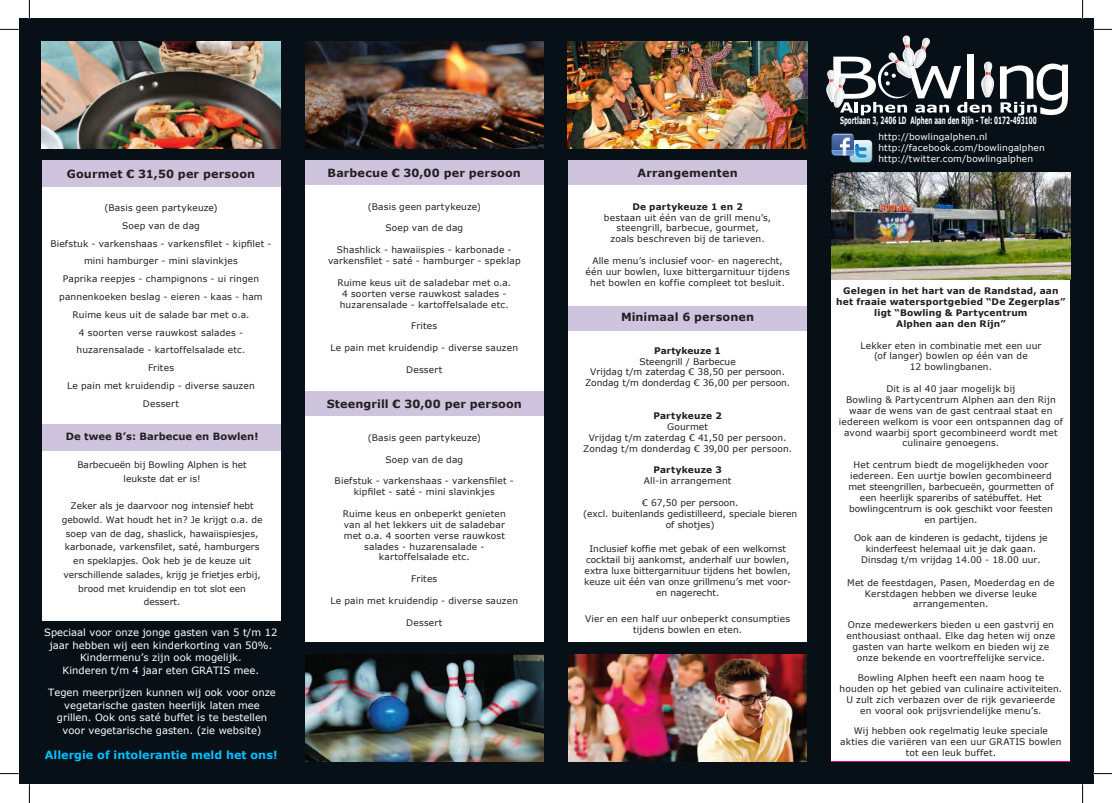
<style>
.page{position:relative;width:1112px;height:803px;background:#fff}
.page>*{position:absolute;margin:0;border:0;box-sizing:border-box;transform-origin:0 0}
.t1{font:700 11.25px "Verdana";letter-spacing:.015em;color:#231f20}
.t2{font:700 11.25px "Verdana";color:#00bfff}
.t3{font:10px/12.5px "Verdana";color:#fff;text-align:center}
.t4{font:700 10px "Verdana";color:#fff;scale:.56 1}
.t5{font:700 10px "Verdana";color:#231f20}
.t6{font:9px/10.9px "Verdana";letter-spacing:.01em;color:#231f20;text-align:center}
.t7{font:700 9px/10.9px "Verdana";letter-spacing:.015em;color:#231f20;text-align:center}
.t8{font:9px/10.9px "Verdana";letter-spacing:.015em;color:#fff}
</style>
<div class="page">
<div style="left:19px;top:19px;width:1073px;height:765px;background:#071017"></div>
<div style="left:568px;top:160px;width:238px;height:482px;background:#fff"></div>
<div style="left:831px;top:279px;width:238px;height:482px;background:#fff"></div>
<svg style="left:826px;top:35px;width:167px;height:80px"></svg>
<svg style="left:1000px;top:64px;width:67px;height:51px"></svg>
<svg style="left:831px;top:133px;width:40px;height:29px"></svg>
<img style="left:305px;top:655px;width:238px;height:106px">
<img style="left:305px;top:42px;width:238px;height:106px">
<div style="left:305px;top:160px;width:238px;height:482px;background:#fff"></div>
<div style="left:305px;top:160px;width:238px;height:25px;background:#cfc4de"></div>
<div style="left:305px;top:391px;width:238px;height:25px;background:#cfc4de"></div>
<img style="left:42px;top:42px;width:238px;height:106px">
<div style="left:42px;top:160px;width:238px;height:461px;background:#fff"></div>
<div style="left:42px;top:160px;width:238px;height:27px;background:#cfc4de"></div>
<div style="left:42px;top:424px;width:238px;height:26px;background:#cfc4de"></div>
<img style="left:568px;top:655px;width:238px;height:106px">
<div style="left:568px;top:160px;width:238px;height:25px;background:#cfc4de"></div>
<div style="left:568px;top:306px;width:238px;height:25px;background:#cfc4de"></div>
<svg style="left:0;top:29px;width:19px;height:1px"></svg>
<svg style="left:1092px;top:29px;width:19px;height:1px"></svg>
<svg style="left:0;top:773px;width:19px;height:1px"></svg>
<svg style="left:1092px;top:773px;width:19px;height:1px"></svg>
<svg style="left:29px;top:0;width:1px;height:19px"></svg>
<svg style="left:29px;top:784px;width:1px;height:19px"></svg>
<svg style="left:1081px;top:0;width:2px;height:19px"></svg>
<svg style="left:1082px;top:784px;width:1px;height:19px"></svg>
<img style="left:567px;top:42px;width:240px;height:107px">
<img style="left:831px;top:172px;width:238px;height:108px">
<p class="t1" style="left:67px;top:166px;width:190px">Gourmet € 31,50 per persoon</p>
<p class="t6" style="left:50px;top:199px;width:223px;line-height:17.8px">(Basis geen partykeuze)<br>Soep van de dag<br>Biefstuk - varkenshaas - varkensfilet - kipfilet - mini hamburger - mini slavinkjes<br>Paprika reepjes - champignons - ui ringen pannenkoeken beslag - eieren - kaas - ham<br>Ruime keus uit de salade bar met o.a.<br>4 soorten verse rauwkost salades - huzarensalade - kartoffelsalade etc.<br>Frites<br>Le pain met kruidendip - diverse sauzen<br>Dessert</p>
<p class="t5" style="left:66px;top:429px;width:194px">De twee B’s: Barbecue en Bowlen!</p>
<p class="t6" style="left:77px;top:457px;width:171px;line-height:13.8px">Barbecueën bij Bowling Alphen is het leukste dat er is!</p>
<p class="t6" style="left:62px;top:499px;width:202px;line-height:13.8px">Zeker als je daarvoor nog intensief hebt gebowld. Wat houdt het in? Je krijgt o.a. de soep van de dag, shaslick, hawaiispiesjes, karbonade, varkensfilet, saté, hamburgers en speklapjes. Ook heb je de keuze uit verschillende salades, krijg je frietjes erbij, brood met kruidendip en tot slot een dessert.</p>
<p class="t3" style="left:44px;top:626px;width:235px">Speciaal voor onze jonge gasten van 5 t/m 12 jaar hebben wij een kinderkorting van 50%.<br>Kindermenu’s zijn ook mogelijk.<br>Kinderen t/m 4 jaar eten GRATIS mee.</p>
<p class="t3" style="left:48px;top:686px;width:229px">Tegen meerprijzen kunnen wij ook voor onze vegetarische gasten heerlijk laten mee grillen. Ook ons saté buffet is te bestellen voor vegetarische gasten. (zie website)</p>
<p class="t2" style="left:45px;top:746px;width:234px">Allergie of intolerantie meld het ons!</p>
<p class="t1" style="left:327px;top:166px;width:195px">Barbecue € 30,00 per persoon</p>
<p class="t6" style="left:367px;top:201px;width:115px">(Basis geen partykeuze)</p>
<p class="t6" style="left:385px;top:222px;width:79px">Soep van de dag</p>
<p class="t6" style="left:328px;top:244px;width:194px">Shashlick - hawaiispies - karbonade - varkensfilet - saté - hamburger - speklap</p>
<p class="t6" style="left:337px;top:277px;width:175px;text-align:left">Ruime keus uit de saladebar met o.a.<br>4 soorten verse rauwkost salades - huzarensalade - kartoffelsalade etc.</p>
<p class="t6" style="left:411px;top:320px;width:28px">Frites</p>
<p class="t6" style="left:330px;top:342px;width:189px">Le pain met kruidendip - diverse sauzen</p>
<p class="t6" style="left:406px;top:364px;width:38px">Dessert</p>
<p class="t1" style="left:326px;top:397px;width:197px">Steengrill € 30,00 per persoon</p>
<p class="t6" style="left:367px;top:432px;width:115px">(Basis geen partykeuze)</p>
<p class="t6" style="left:385px;top:453px;width:79px">Soep van de dag</p>
<p class="t6" style="left:334px;top:475px;width:181px">Biefstuk - varkenshaas - varkensfilet - kipfilet - saté - mini slavinkjes</p>
<p class="t6" style="left:343px;top:508px;width:164px">Ruime keus en onbeperkt genieten van al het lekkers uit de saladebar met o.a. 4 soorten verse rauwkost salades - huzarensalade - kartoffelsalade etc.</p>
<p class="t6" style="left:411px;top:573px;width:28px">Frites</p>
<p class="t6" style="left:330px;top:595px;width:189px">Le pain met kruidendip - diverse sauzen</p>
<p class="t6" style="left:406px;top:617px;width:38px">Dessert</p>
<p class="t1" style="left:637px;top:166px;width:102px">Arrangementen</p>
<p class="t7" style="left:632px;top:201px;width:112px">De partykeuze 1 en 2</p>
<p class="t6" style="left:604px;top:212px;width:169px">bestaan uit één van de grill menu’s, steengrill, barbecue, gourmet, zoals beschreven bij de tarieven.</p>
<p class="t6" style="left:585px;top:255px;width:206px">Alle menu’s inclusief voor- en nagerecht, één uur bowlen, luxe bittergarnituur tijdens het bowlen en koffie compleet tot besluit.</p>
<p class="t1" style="left:621px;top:310px;width:135px">Minimaal 6 personen</p>
<p class="t7" style="left:654px;top:345px;width:68px">Partykeuze 1</p>
<p class="t6" style="left:585px;top:356px;width:207px">Steengrill / Barbecue<br>Vrijdag t/m zaterdag € 38,50 per persoon.<br>Zondag t/m donderdag € 36,00 per persoon.</p>
<p class="t7" style="left:653px;top:410px;width:70px">Partykeuze 2</p>
<p class="t6" style="left:583px;top:421px;width:210px">Gourmet<br>Vrijdag t/m zaterdag € 41,50 per persoon.<br>Zondag t/m donderdag € 39,00 per persoon.</p>
<p class="t7" style="left:653px;top:464px;width:70px">Partykeuze 3</p>
<p class="t6" style="left:643px;top:475px;width:89px">All-in arrangement</p>
<p class="t6" style="left:583px;top:497px;width:216px">€ 67,50 per persoon.<br>(excl. buitenlands gedistilleerd, speciale bieren of shotjes)</p>
<p class="t6" style="left:584px;top:543px;width:209px">Inclusief koffie met gebak of een welkomst cocktail bij aankomst, anderhalf uur bowlen, extra luxe bittergarnituur tijdens het bowlen, keuze uit één van onze grillmenu’s met voor&shy;en nagerecht.</p>
<p class="t6" style="left:585px;top:613px;width:207px">Vier en een half uur onbeperkt consumpties tijdens bowlen en eten.</p>
<p class="t4" style="left:839px;top:114px;width:353px">Sportlaan 3, 2406 LD Alphen aan den Rijn - Tel: 0172-493100</p>
<p class="t8" style="left:878px;top:131px;width:168px">http://bowlingalphen.nl http://facebook.com/bowlingalphen http://twitter.com/bowlingalphen</p>
<p class="t7" style="left:836px;top:285px;width:231px">Gelegen in het hart van de Randstad, aan het fraaie watersportgebied “De Zegerplas” ligt “Bowling &amp; Partycentrum<br>Alphen aan den Rijn”</p>
<p class="t6" style="left:860px;top:339px;width:182px">Lekker eten in combinatie met een uur (of langer) bowlen op één van de<br>12 bowlingbanen.</p>
<p class="t6" style="left:838px;top:383px;width:225px">Dit is al 40 jaar mogelijk bij<br>Bowling &amp; Partycentrum Alphen aan den Rijn waar de wens van de gast centraal staat en iedereen welkom is voor een ontspannen dag of avond waarbij sport gecombineerd wordt met culinaire genoegens.</p>
<p class="t6" style="left:848px;top:459px;width:207px">Het centrum biedt de mogelijkheden voor iedereen. Een uurtje bowlen gecombineerd met steengrillen, barbecueën, gourmetten of een heerlijk spareribs of satébuffet. Het bowlingcentrum is ook geschikt voor feesten en partijen.</p>
<p class="t6" style="left:853px;top:532px;width:195px">Ook aan de kinderen is gedacht, tijdens je kinderfeest helemaal uit je dak gaan.<br>Dinsdag t/m vrijdag 14.00 - 18.00 uur.</p>
<p class="t6" style="left:847px;top:577px;width:209px">Met de feestdagen, Pasen, Moederdag en de<br>Kerstdagen hebben we diverse leuke arrangementen.</p>
<p class="t6" style="left:846px;top:619px;width:210px">Onze medewerkers bieden u een gastvrij en enthousiast onthaal. Elke dag heten wij onze gasten van harte welkom en bieden wij ze onze bekende en voortreffelijke service.</p>
<p class="t6" style="left:839px;top:672px;width:224px">Bowling Alphen heeft een naam hoog te houden op het gebied van culinaire activiteiten.<br>U zult zich verbazen over de rijk gevarieerde<br>en vooral ook prijsvriendelijke menu’s.</p>
<p class="t6" style="left:840px;top:725px;width:223px">Wij hebben ook regelmatig leuke speciale akties die variëren van een uur GRATIS bowlen tot een leuk buffet.</p>
</div>
